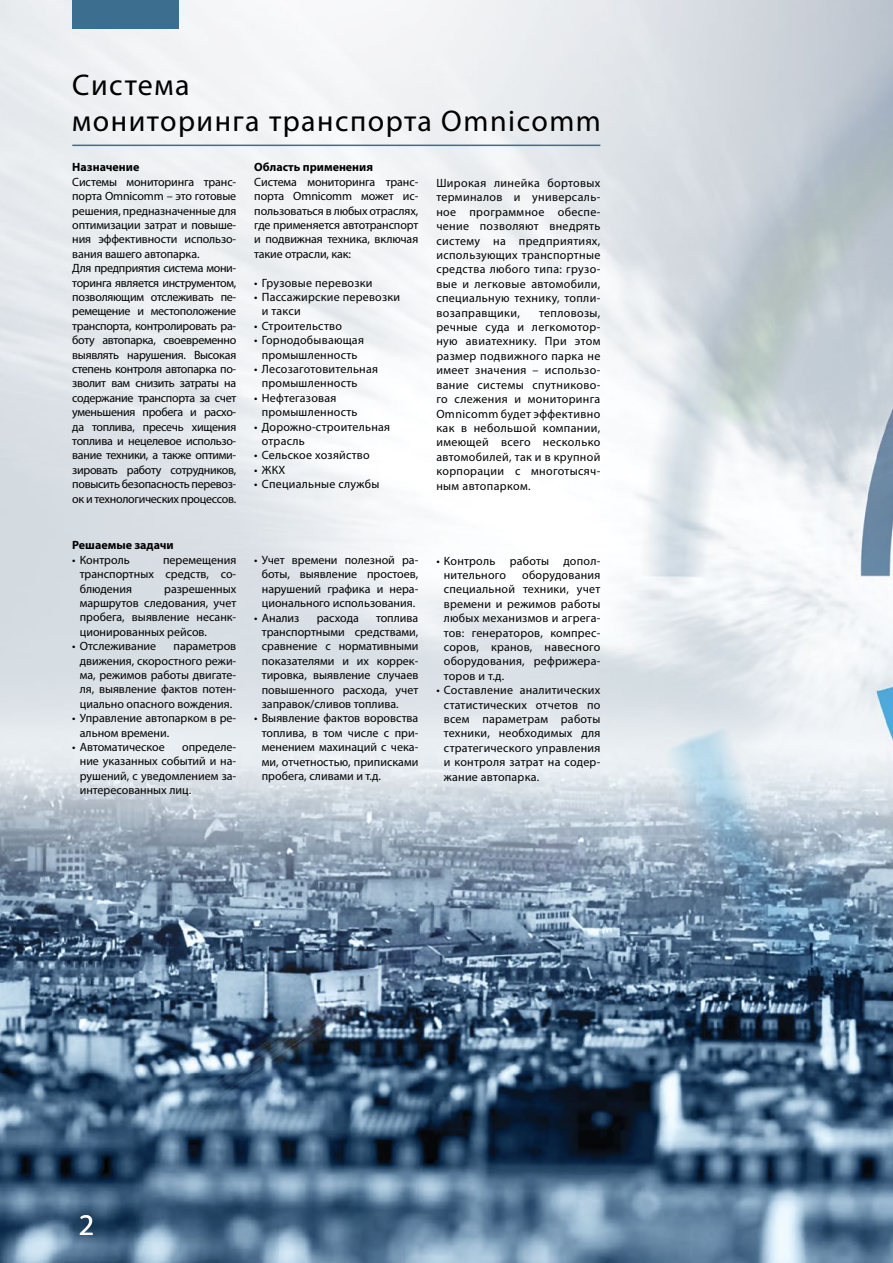
<style>
.page{position:relative;width:893px;height:1263px;background:#fff}
.page>*{position:absolute;margin:0;border:0;box-sizing:border-box;transform-origin:0 0}
.t1{font:30px/36px "Myriad Pro";letter-spacing:.05em;color:#000}
.t2{font:30px "Myriad Pro";color:#fff}
.t3{font:12px/14.4px "Myriad Pro";color:#000;text-align:justify}
.t4{font:12px/14.4px "Myriad Pro";letter-spacing:-.025em;color:#000}
.t5{font:12px/14.4px "Myriad Pro";letter-spacing:.02em;color:#000}
.t6{font:700 12px "Myriad Pro";color:#000}
</style>
<div class="page">
<img style="left:0;top:0;width:893px;height:1263px">
<div style="left:72px;top:0;width:107px;height:29px;background:#3b6e8f"></div>
<hr style="left:72px;top:145px;width:528px;height:1px;background:#3b6e8f">
<h1 class="t1" style="left:72px;top:67px;width:530px">Система<br>мониторинга транспорта Omnicomm</h1>
<p class="t6" style="left:72px;top:159px;width:69px">Назначение</p>
<p class="t4" style="left:72px;top:174px;width:166px">Системы мониторинга транс&shy;порта Omnicomm – это готовые решения, предназначенные для оптимизации затрат и повыше&shy;ния эффективности использо&shy;вания вашего автопарка.<br>Для предприятия система мони&shy;торинга является инструментом, позволяющим отслеживать пе&shy;ремещение и местоположение транспорта, контролировать ра&shy;боту автопарка, своевременно выявлять нарушения. Высокая степень контроля автопарка по&shy;зволит вам снизить затраты на содержание транспорта за счет уменьшения пробега и расхо&shy;да топлива, пресечь хищения топлива и нецелевое использо&shy;вание техники, а также оптими&shy;зировать работу сотрудников, повысить безопасность перевоз&shy;ок и технологических процессов.</p>
<p class="t6" style="left:254px;top:159px;width:120px">Область применения</p>
<p class="t3" style="left:254px;top:174px;width:166px">Система мониторинга транс&shy;порта Omnicomm может ис&shy;пользоваться в любых отраслях, где применяется автотранспорт и подвижная техника, включая такие отрасли, как:</p>
<p class="t5" style="left:254px;top:275px;width:120px">• Грузовые перевозки</p>
<p class="t5" style="left:262px;top:289px;width:140px;text-indent:-8px">• Пассажирские перевозки и такси</p>
<p class="t5" style="left:254px;top:318px;width:89px">• Строительство</p>
<p class="t5" style="left:254px;top:333px;width:111px;text-align:center">• Горнодобывающая промышленность</p>
<p class="t5" style="left:262px;top:361px;width:118px;text-indent:-8px">• Лесозаготовительная промышленность</p>
<p class="t5" style="left:262px;top:390px;width:97px;text-indent:-8px">• Нефтегазовая промышленность</p>
<p class="t5" style="left:262px;top:419px;width:130px;text-indent:-8px">• Дорожно-строительная отрасль</p>
<p class="t5" style="left:254px;top:448px;width:117px">• Сельское хозяйство</p>
<p class="t3" style="left:254px;top:462px;width:33px">• ЖКХ</p>
<p class="t5" style="left:254px;top:477px;width:127px">• Специальные службы</p>
<p class="t3" style="left:436px;top:176px;width:166px">Широкая линейка бортовых терминалов и универсаль&shy;ное программное обеспе&shy;чение позволяют внедрять систему на предприятиях, использующих транспортные средства любого типа: грузо&shy;вые и легковые автомобили, специальную технику, топли&shy;возаправщики,</p>
<p class="t3" style="left:436px;top:305px;width:166px;text-indent:103px">тепловозы, речные суда и легкомотор&shy;ную авиатехнику. При этом размер подвижного парка не имеет значения – использо&shy;вание системы спутниково&shy;го слежения и мониторинга Omnicomm будет эффективно как в небольшой компании, имеющей всего несколько автомобилей, так и в крупной корпорации с многотысяч&shy;ным автопарком.</p>
<p class="t6" style="left:72px;top:537px;width:103px">Решаемые задачи</p>
<p class="t3" style="left:72px;top:552px;width:59px">• Контроль</p>
<p class="t3" style="left:80px;top:552px;width:158px;text-indent:83px">перемещения транспортных средств, со&shy;блюдения</p>
<p class="t3" style="left:80px;top:581px;width:158px;text-indent:84px">разрешенных маршрутов следования, учет пробега, выявление несанк&shy;ционированных рейсов.</p>
<p class="t3" style="left:72px;top:639px;width:85px">• Отслеживание</p>
<p class="t3" style="left:80px;top:639px;width:158px;text-indent:94px">параметров движения, скоростного режи&shy;ма, режимов работы двигате&shy;ля, выявление фактов потен&shy;циально опасного вождения.</p>
<p class="t3" style="left:80px;top:711px;width:158px;text-indent:-8px">• Управление автопарком в ре&shy;альном времени.</p>
<p class="t3" style="left:72px;top:739px;width:94px">• Автоматическое</p>
<p class="t3" style="left:80px;top:739px;width:158px;text-indent:102px">определе&shy;ние указанных событий и на&shy;рушений, с уведомлением за&shy;интересованных лиц.</p>
<p class="t3" style="left:262px;top:552px;width:158px;text-indent:-8px">• Учет времени полезной ра&shy;боты, выявление простоев, нарушений графика и нера&shy;ционального использования.</p>
<p class="t3" style="left:254px;top:610px;width:47px">• Анализ</p>
<p class="t3" style="left:317px;top:610px;width:44px">расхода</p>
<p class="t3" style="left:262px;top:610px;width:158px;text-indent:114px">топлива транспортными средствами, сравнение с нормативными показателями и их коррек&shy;тировка, выявление случаев повышенного расхода, учет заправок/сливов топлива.</p>
<p class="t3" style="left:262px;top:711px;width:158px;text-indent:-8px">• Выявление фактов воровства топлива, в том числе с при&shy;менением махинаций с чека&shy;ми, отчетностью, приписками пробега, сливами и т.д.</p>
<p class="t5" style="left:444px;top:553px;width:158px;text-indent:-8px">• Контроль работы допол&shy;нительного</p>
<p class="t3" style="left:444px;top:568px;width:158px;text-indent:78px">оборудования специальной техники, учет времени и режимов работы любых механизмов и агрега&shy;тов: генераторов, компрес&shy;соров, кранов, навесного оборудования, рефрижера&shy;торов и т.д.</p>
<p class="t3" style="left:444px;top:683px;width:158px;text-indent:-8px">• Составление аналитических статистических отчетов по всем параметрам работы техники, необходимых для стратегического управления и контроля затрат на содер&shy;жание автопарка.</p>
<h1 class="t2" style="left:79px;top:1206px;width:17px">2</h1>
</div>
